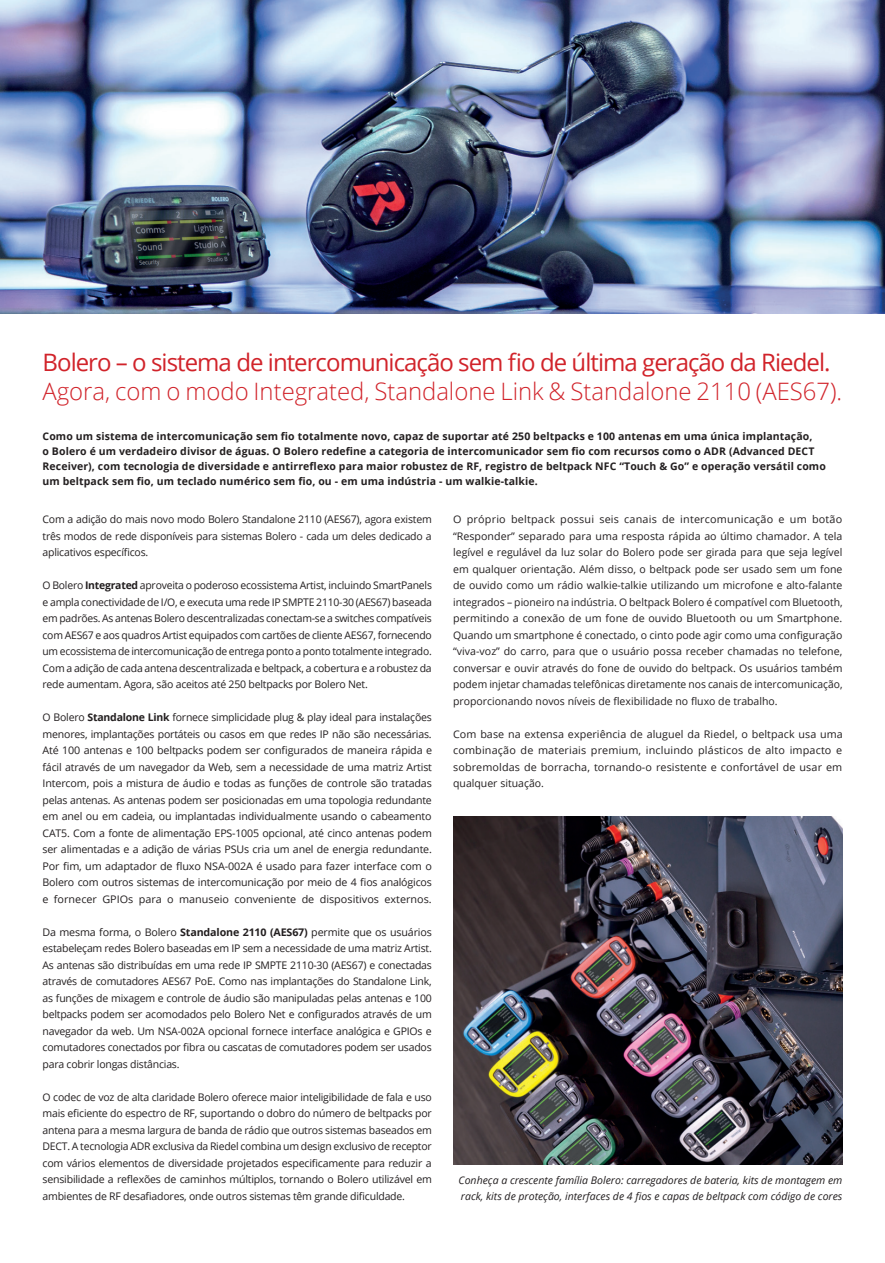
<style>
.page{position:relative;width:885px;height:1263px;background:#fff}
.page>*{position:absolute;margin:0;border:0;box-sizing:border-box;transform-origin:0 0}
.t1{font:24px "Open Sans";letter-spacing:-.04em;color:#d1232a}
.t2{font:300 24px "Open Sans";color:#d1232a}
.t3{font:10.5px/16.5px "Open Sans";letter-spacing:-.02em;color:#231f20;text-align:justify}
.t4{font:700 10.5px/15px "Open Sans";letter-spacing:.01em;color:#231f20}
.t5{font:italic 10.5px/16.5px "Open Sans";color:#231f20}
.s1{font-weight:700}
</style>
<div class="page">
<hr style="left:884px;top:0;width:1px;height:1263px;background:#d1232a">
<img style="left:0;top:0;width:884px;height:314px">
<img style="left:453px;top:817px;width:389px;height:347px">
<h1 class="t1" style="left:43px;top:346px;width:789px">Bolero – o sistema de intercomunicação sem fio de última geração da Riedel.</h1>
<h1 class="t2" style="left:43px;top:374px;width:801px">Agora, com o modo Integrated, Standalone Link &amp; Standalone 2110 (AES67).</h1>
<p class="t4" style="left:43px;top:428px;width:784px">Como um sistema de intercomunicação sem fio totalmente novo, capaz de suportar até 250 beltpacks e 100 antenas em uma única implantação,<br>o Bolero é um verdadeiro divisor de águas. O Bolero redefine a categoria de intercomunicador sem fio com recursos como o ADR (Advanced DECT Receiver), com tecnologia de diversidade e antirreflexo para maior robustez de RF, registro de beltpack NFC “Touch &amp; Go” e operação versátil como um beltpack sem fio, um teclado numérico sem fio, ou - em uma indústria - um walkie-talkie.</p>
<p class="t3" style="left:43px;top:511px;width:391px">Com a adição do mais novo modo Bolero Standalone 2110 (AES67), agora existem três modos de rede disponíveis para sistemas Bolero - cada um deles dedicado a aplicativos específicos.</p>
<p class="t3" style="left:43px;top:577px;width:391px">O Bolero <span class="s1">Integrated</span> aproveita o poderoso ecossistema Artist, incluindo SmartPanels e ampla conectividade de I/O, e executa uma rede IP SMPTE 2110-30 (AES67) baseada em padrões. As antenas Bolero descentralizadas conectam-se a switches compatíveis com AES67 e aos quadros Artist equipados com cartões de cliente AES67, fornecendo um ecossistema de intercomunicação de entrega ponto a ponto totalmente integrado.<br>Com a adição de cada antena descentralizada e beltpack, a cobertura e a robustez da rede aumentam. Agora, são aceitos até 250 beltpacks por Bolero Net.</p>
<p class="t3" style="left:43px;top:709px;width:391px">O Bolero <span class="s1">Standalone Link</span> fornece simplicidade plug &amp; play ideal para instalações menores, implantações portáteis ou casos em que redes IP não são necessárias.<br>Até 100 antenas e 100 beltpacks podem ser configurados de maneira rápida e fácil através de um navegador da Web, sem a necessidade de uma matriz Artist Intercom, pois a mistura de áudio e todas as funções de controle são tratadas pelas antenas. As antenas podem ser posicionadas em uma topologia redundante em anel ou em cadeia, ou implantadas individualmente usando o cabeamento CAT5. Com a fonte de alimentação EPS-1005 opcional, até cinco antenas podem ser alimentadas e a adição de várias PSUs cria um anel de energia redundante.<br>Por fim, um adaptador de fluxo NSA-002A é usado para fazer interface com o Bolero com outros sistemas de intercomunicação por meio de 4 fios analógicos e fornecer GPIOs para o manuseio conveniente de dispositivos externos.</p>
<p class="t3" style="left:43px;top:923px;width:391px">Da mesma forma, o Bolero <span class="s1">Standalone 2110 (AES67)</span> permite que os usuários estabeleçam redes Bolero baseadas em IP sem a necessidade de uma matriz Artist.<br>As antenas são distribuídas em uma rede IP SMPTE 2110-30 (AES67) e conectadas através de comutadores AES67 PoE. Como nas implantações do Standalone Link, as funções de mixagem e controle de áudio são manipuladas pelas antenas e 100 beltpacks podem ser acomodados pelo Bolero Net e configurados através de um navegador da web. Um NSA-002A opcional fornece interface analógica e GPIOs e comutadores conectados por fibra ou cascatas de comutadores podem ser usados para cobrir longas distâncias.</p>
<p class="t3" style="left:43px;top:1088px;width:391px">O codec de voz de alta claridade Bolero oferece maior inteligibilidade de fala e uso mais eficiente do espectro de RF, suportando o dobro do número de beltpacks por antena para a mesma largura de banda de rádio que outros sistemas baseados em DECT. A tecnologia ADR exclusiva da Riedel combina um design exclusivo de receptor com vários elementos de diversidade projetados especificamente para reduzir a sensibilidade a reflexões de caminhos múltiplos, tornando o Bolero utilizável em ambientes de RF desafiadores, onde outros sistemas têm grande dificuldade.</p>
<p class="t3" style="left:453px;top:511px;width:391px">O próprio beltpack possui seis canais de intercomunicação e um botão “Responder” separado para uma resposta rápida ao último chamador. A tela legível e regulável da luz solar do Bolero pode ser girada para que seja legível em qualquer orientação. Além disso, o beltpack pode ser usado sem um fone de ouvido como um rádio walkie-talkie utilizando um microfone e alto-falante integrados – pioneiro na indústria. O beltpack Bolero é compatível com Bluetooth, permitindo a conexão de um fone de ouvido Bluetooth ou um Smartphone.<br>Quando um smartphone é conectado, o cinto pode agir como uma configuração “viva-voz” do carro, para que o usuário possa receber chamadas no telefone, conversar e ouvir através do fone de ouvido do beltpack. Os usuários também podem injetar chamadas telefônicas diretamente nos canais de intercomunicação, proporcionando novos níveis de flexibilidade no fluxo de trabalho.</p>
<p class="t3" style="left:453px;top:725px;width:391px">Com base na extensa experiência de aluguel da Riedel, o beltpack usa uma combinação de materiais premium, incluindo plásticos de alto impacto e sobremoldas de borracha, tornando-o resistente e confortável de usar em qualquer situação.</p>
<p class="t5" style="left:458px;top:1171px;width:385px">Conheça a crescente família Bolero: carregadores de bateria, kits de montagem em rack, kits de proteção, interfaces de 4 fios e capas de beltpack com código de cores</p>
</div>
